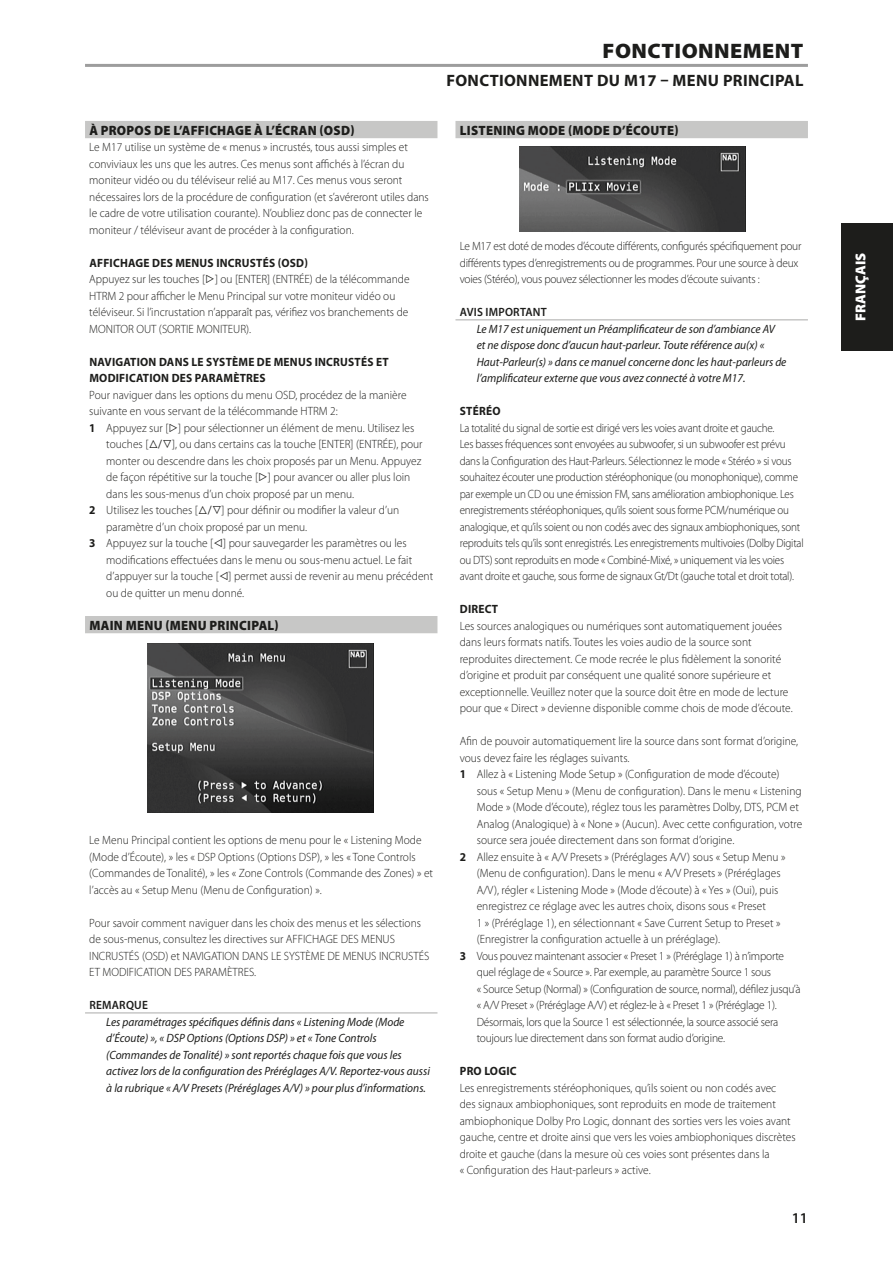
<style>
.page{position:relative;width:893px;height:1263px;background:#fff}
.page>*{position:absolute;margin:0;border:0;box-sizing:border-box;transform-origin:0 0}
.Body_copy_-_header{font:900 21px "Myriad Pro";letter-spacing:.02em;color:#1d1d1b;scale:1.05 1}
.Body_copy_-_header-2{font:700 16.5px "Myriad Pro";letter-spacing:.02em;color:#1d1d1b}
.t1{font:600 15px "Myriad Pro";color:#1d1d1b}
.t2{font:900 14.4px "Myriad Pro";color:#fff}
.Body_copy_-_sub-sect{font:900 13.5px "Myriad Pro";letter-spacing:.02em;color:#1d1d1b;scale:.95 1}
.Body_copy_-_normal{font:300 12px/16.5px "Myriad Pro";color:#1d1d1b;scale:.95 1}
.Body_copy_-_indent_1{font:300 12px/16.5px "Myriad Pro";color:#1d1d1b;scale:.95 1}
.Body_copy_-_normal-2{font:300 12px/16.5px "Myriad Pro";letter-spacing:-.02em;color:#1d1d1b;scale:.92 1}
.Body_copy_-_note{font:italic 12px/16.5px "Myriad Pro";color:#1d1d1b;scale:.95 1}
.Body_copy_-_indent_1-2{font:300 12px/16.5px "Myriad Pro";letter-spacing:-.02em;color:#1d1d1b;scale:.95 1}
.Body_copy_-_normal-3{font:300 12px/16.5px "Myriad Pro";letter-spacing:-.02em;color:#1d1d1b;scale:.95 1}
.Body_copy_-_sub-sect-2{font:700 12px/16.5px "Myriad Pro";letter-spacing:.02em;color:#1d1d1b;scale:.95 1}
.Body_copy_-_note_hea{font:600 12px "Myriad Pro";letter-spacing:.02em;color:#1d1d1b;scale:.95 1}
.s1{font-weight:700}
</style>
<div class="page">
<div style="left:85px;top:121px;width:352px;height:17px;background:#c7c7c6"></div>
<div style="left:85px;top:616px;width:352px;height:17px;background:#c7c7c6"></div>
<hr style="left:85px;top:1012px;width:352px;height:2px;background:#c7c7c6">
<div style="left:455px;top:121px;width:353px;height:17px;background:#c7c7c6"></div>
<hr style="left:455px;top:319px;width:353px;height:2px;background:#c7c7c6">
<hr style="left:85px;top:64px;width:723px;height:3px;background:#9d9d9d">
<img style="left:148px;top:644px;width:225px;height:169px">
<img style="left:519px;top:146px;width:227px;height:85px">
<div style="left:842px;top:223px;width:51px;height:127px;background:#1d1d1b"></div>
<p class="Body_copy_-_header" style="left:603px;top:37px;width:193px">FONCTIONNEMENT</p>
<p class="Body_copy_-_header-2" style="left:446px;top:70px;width:359px">FONCTIONNEMENT DU M17 – MENU PRINCIPAL</p>
<p class="Body_copy_-_sub-sect" style="left:89px;top:121px;width:281px">À PROPOS DE L’AFFICHAGE À L’ÉCRAN (OSD)</p>
<p class="Body_copy_-_normal" style="left:89px;top:139px;width:359px">Le M17 utilise un système de « menus » incrustés, tous aussi simples et conviviaux les uns que les autres. Ces menus sont affichés à l’écran du moniteur vidéo ou du téléviseur relié au M17. Ces menus vous seront nécessaires lors de la procédure de configuration (et s’avéreront utiles dans le cadre de votre utilisation courante). N’oubliez donc pas de connecter le moniteur / téléviseur avant de procéder à la configuration.</p>
<p class="Body_copy_-_sub-sect-2" style="left:89px;top:254px;width:232px">AFFICHAGE DES MENUS INCRUSTÉS (OSD)</p>
<p class="Body_copy_-_normal" style="left:89px;top:271px;width:339px">Appuyez sur les touches [ ] ou [ENTER] (ENTRÉE) de la télécommande HTRM 2 pour afficher le Menu Principal sur votre moniteur vidéo ou téléviseur. Si l’incrustation n’apparaît pas, vérifiez vos branchements de MONITOR OUT (SORTIE MONITEUR).</p>
<p class="Body_copy_-_sub-sect-2" style="left:89px;top:353px;width:317px">NAVIGATION DANS LE SYSTÈME DE MENUS INCRUSTÉS ET<br>MODIFICATION DES PARAMÈTRES</p>
<p class="Body_copy_-_normal" style="left:89px;top:386px;width:335px">Pour naviguer dans les options du menu OSD, procédez de la manière suivante en vous servant de la télécommande HTRM 2:</p>
<p class="Body_copy_-_indent_1" style="left:106px;top:419px;width:326px;text-indent:-17px"><span class="s1">1</span> Appuyez sur [ ] pour sélectionner un élément de menu. Utilisez les touches [</p>
<p class="Body_copy_-_indent_1" style="left:106px;top:436px;width:334px;text-indent:66px">], ou dans certains cas la touche [ENTER] (ENTRÉE), pour monter ou descendre dans les choix proposés par un Menu. Appuyez de façon répétitive sur la touche [ ] pour avancer ou aller plus loin dans les sous-menus d’un choix proposé par un menu.</p>
<p class="Body_copy_-_indent_1" style="left:89px;top:502px;width:116px"><span class="s1">2</span> Utilisez les touches [</p>
<p class="Body_copy_-_indent_1" style="left:106px;top:502px;width:310px;text-indent:115px">] pour définir ou modifier la valeur d’un paramètre d’un choix proposé par un menu.</p>
<p class="Body_copy_-_indent_1" style="left:106px;top:535px;width:346px;text-indent:-17px"><span class="s1">3</span> Appuyez sur la touche [ ] pour sauvegarder les paramètres ou les modifications effectuées dans le menu ou sous-menu actuel. Le fait d’appuyer sur la touche [ ] permet aussi de revenir au menu précédent ou de quitter un menu donné.</p>
<p class="Body_copy_-_sub-sect" style="left:89px;top:616px;width:201px">MAIN MENU (MENU PRINCIPAL)</p>
<p class="Body_copy_-_normal" style="left:89px;top:832px;width:363px">Le Menu Principal contient les options de menu pour le « Listening Mode (Mode d’Écoute), » les « DSP Options (Options DSP), » les « Tone Controls (Commandes de Tonalité), » les « Zone Controls (Commande des Zones) » et l’accès au « Setup Menu (Menu de Configuration) ».</p>
<p class="Body_copy_-_normal" style="left:89px;top:914px;width:359px">Pour savoir comment naviguer dans les choix des menus et les sélections de sous-menus, consultez les directives sur AFFICHAGE DES MENUS INCRUSTÉS (OSD) et NAVIGATION DANS LE SYSTÈME DE MENUS INCRUSTÉS ET MODIFICATION DES PARAMÈTRES.</p>
<p class="Body_copy_-_note_hea" style="left:89px;top:997px;width:63px">REMARQUE</p>
<p class="Body_copy_-_note" style="left:106px;top:1013px;width:342px">Les paramétrages spécifiques définis dans « Listening Mode (Mode d’Écoute) », « DSP Options (Options DSP) » et « Tone Controls (Commandes de Tonalité) » sont reportés chaque fois que vous les activez lors de la configuration des Préréglages A/V. Reportez-vous aussi à la rubrique « A/V Presets (Préréglages A/V) » pour plus d’informations.</p>
<p class="Body_copy_-_sub-sect" style="left:460px;top:121px;width:232px">LISTENING MODE (MODE D’ÉCOUTE)</p>
<p class="Body_copy_-_normal-3" style="left:460px;top:238px;width:361px">Le M17 est doté de modes d’écoute différents, configurés spécifiquement pour différents types d’enregistrements ou de programmes. Pour une source à deux voies (Stéréo), vous pouvez sélectionner les modes d’écoute suivants :</p>
<p class="Body_copy_-_note_hea" style="left:460px;top:304px;width:93px">AVIS IMPORTANT</p>
<p class="Body_copy_-_note" style="left:477px;top:320px;width:328px">Le M17 est uniquement un Préamplificateur de son d’ambiance AV et ne dispose donc d’aucun haut-parleur. Toute référence au(x) « Haut-Parleur(s) » dans ce manuel concerne donc les haut-parleurs de l’amplificateur externe que vous avez connecté à votre M17.</p>
<p class="Body_copy_-_sub-sect-2" style="left:460px;top:402px;width:44px">STÉRÉO</p>
<p class="Body_copy_-_normal-2" style="left:460px;top:419px;width:375px">La totalité du signal de sortie est dirigé vers les voies avant droite et gauche.<br>Les basses fréquences sont envoyées au subwoofer, si un subwoofer est prévu dans la Configuration des Haut-Parleurs. Sélectionnez le mode « Stéréo » si vous souhaitez écouter une production stéréophonique (ou monophonique), comme par exemple un CD ou une émission FM, sans amélioration ambiophonique. Les enregistrements stéréophoniques, qu’ils soient sous forme PCM/numérique ou analogique, et qu’ils soient ou non codés avec des signaux ambiophoniques, sont reproduits tels qu’ils sont enregistrés. Les enregistrements multivoies (Dolby Digital ou DTS) sont reproduits en mode « Combiné-Mixé, » uniquement via les voies avant droite et gauche, sous forme de signaux Gt/Dt (gauche total et droit total).</p>
<p class="Body_copy_-_sub-sect-2" style="left:460px;top:600px;width:42px">DIRECT</p>
<p class="Body_copy_-_normal" style="left:460px;top:617px;width:352px">Les sources analogiques ou numériques sont automatiquement jouées dans leurs formats natifs. Toutes les voies audio de la source sont reproduites directement. Ce mode recrée le plus fidèlement la sonorité d’origine et produit par conséquent une qualité sonore supérieure et exceptionnelle. Veuillez noter que la source doit être en mode de lecture pour que « Direct » devienne disponible comme chois de mode d’écoute.</p>
<p class="Body_copy_-_normal" style="left:460px;top:733px;width:358px">Afin de pouvoir automatiquement lire la source dans sont format d’origine, vous devez faire les réglages suivants.</p>
<p class="Body_copy_-_indent_1" style="left:477px;top:766px;width:344px;text-indent:-17px"><span class="s1">1</span> Allez à « Listening Mode Setup » (Configuration de mode d’écoute) sous « Setup Menu » (Menu de configuration). Dans le menu « Listening Mode » (Mode d’écoute), réglez tous les paramètres Dolby, DTS, PCM et Analog (Analogique) à « None » (Aucun). Avec cette configuration, votre source sera jouée directement dans son format d’origine.</p>
<p class="Body_copy_-_indent_1" style="left:477px;top:848px;width:327px;text-indent:-17px"><span class="s1">2</span> Allez ensuite à « A/V Presets » (Préréglages A/V) sous « Setup Menu » (Menu de configuration). Dans le menu « A/V Presets » (Préréglages A/V), régler « Listening Mode » (Mode d’écoute) à « Yes » (Oui), puis enregistrez ce réglage avec les autres choix, disons sous « Preset<br>1 » (Préréglage 1), en sélectionnant « Save Current Setup to Preset » (Enregistrer la configuration actuelle à un préréglage).</p>
<p class="Body_copy_-_indent_1-2" style="left:477px;top:947px;width:343px;text-indent:-17px"><span class="s1">3</span> Vous pouvez maintenant associer « Preset 1 » (Préréglage 1) à n’importe quel réglage de « Source ». Par exemple, au paramètre Source 1 sous<br>« Source Setup (Normal) » (Configuration de source, normal), défilez jusqu’à « A/V Preset » (Préréglage A/V) et réglez-le à « Preset 1 » (Préréglage 1).<br>Désormais, lors que la Source 1 est sélectionnée, la source associé sera toujours lue directement dans son format audio d’origine.</p>
<p class="Body_copy_-_sub-sect-2" style="left:460px;top:1062px;width:61px">PRO LOGIC</p>
<p class="Body_copy_-_normal" style="left:460px;top:1079px;width:355px">Les enregistrements stéréophoniques, qu’ils soient ou non codés avec<br>des signaux ambiophoniques, sont reproduits en mode de traitement ambiophonique Dolby Pro Logic, donnant des sorties vers les voies avant gauche, centre et droite ainsi que vers les voies ambiophoniques discrètes droite et gauche (dans la mesure où ces voies sont présentes dans la<br>« Configuration des Haut-parleurs » active.</p>
<p class="t1" style="left:792px;top:1208px;width:18px">11</p>
<p class="t2" style="left:851px;top:321px;width:69px;rotate:-90deg">FRANÇAIS</p>
</div>
